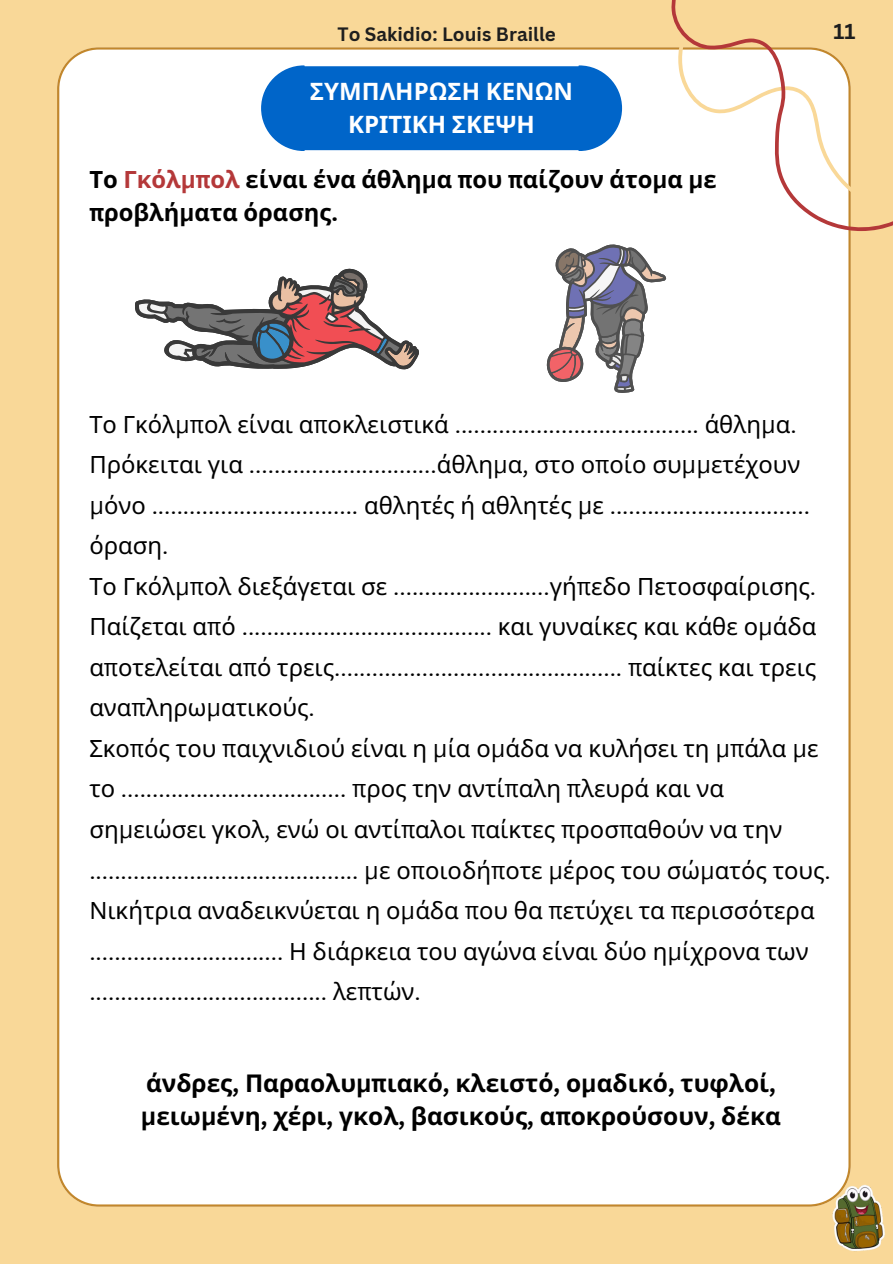
<style>
.page{position:relative;width:893px;height:1264px;background:#fff}
.page>*{position:absolute;margin:0;border:0;box-sizing:border-box;transform-origin:0 0}
.t1{font:700 24.45px/33.8px "Noto Sans";color:#000}
.t2{font:700 24px "Noto Sans";color:#fff}
.t3{font:23.7px/40.5px "Canva Sans";color:#000}
.t4{font:23.7px/40.5px "Noto Sans";color:#000}
.t5{font:700 23.7px/32.7px "Noto Sans";color:#000}
.t6{font:700 21px "Canva Sans";color:#1e1e1e}
.t7{font:700 18.9px "Canva Sans";color:#1e1e1e}
.s1{font-family:"Canva Sans"}
.s2{color:#b43839}
.s3{font-family:"Canva Sans";color:#b43839}
.s4{font-family:"Noto Sans"}
</style>
<div class="page">
<div style="left:0;top:0;width:892px;height:1263px;background:#f9d898"></div>
<div style="left:57px;top:47px;width:793px;height:1159px;background:#fff"></div>
<svg style="left:135px;top:267px;width:285px;height:102px;background:#bcacad"></svg>
<svg style="left:545px;top:243px;width:121px;height:151px;background:#b9b2b7"></svg>
<svg style="left:670px;top:0;width:222px;height:231px;fill:#fff"></svg>
<svg style="left:261px;top:65px;width:361px;height:86px;background:#116fcc"></svg>
<img style="left:776px;top:1174px;width:109px;height:77px">
<p class="t7" style="left:337px;top:20px;width:220px">To Sakidio: Louis Braille</p>
<p class="t6" style="left:833px;top:16px;width:24px">11</p>
<p class="t2" style="left:310px;top:75px;width:265px">ΣΥΜΠΛΗΡ<span class="s1">Ω</span>ΣΗ ΚΕΝ<span class="s1">Ω</span>Ν</p>
<p class="t2" style="left:348px;top:107px;width:188px">ΚΡΙΤΙΚΗ ΣΚΕΨΗ</p>
<p class="t5" style="left:89px;top:163px;width:629px">Το <span class="s2">Γκόλ</span><span class="s3">μπ</span><span class="s2">ολ</span> είναι ένα άθλη<span class="s1">μ</span>α <span class="s1">π</span>ου <span class="s1">π</span>αίζουν άτο<span class="s1">μ</span>α <span class="s1">μ</span>ε <span class="s1">π</span>ροβλή<span class="s1">μ</span>ατα όρασης<span class="s1">.</span></p>
<p class="t3" style="left:89px;top:403px;width:722px"><span class="s4">Το Γκόλ</span>μπ<span class="s4">ολ είναι α</span>π<span class="s4">οκλειστικά</span> ....................................... <span class="s4">άθλη</span>μ<span class="s4">α</span>.<br><span class="s4">Πρόκειται για</span> ..............................<span class="s4">άθλη</span>μ<span class="s4">α</span>, <span class="s4">στο ο</span>π<span class="s4">οίο συ</span>μμ<span class="s4">ετέχουν </span>μ<span class="s4">όνο</span> ................................. <span class="s4">αθλητές ή αθλητές</span> μ<span class="s4">ε</span> ................................ <span class="s4">όραση</span>.</p>
<p class="t3" style="left:89px;top:565px;width:728px;text-align:justify"><span class="s4">Το Γκόλ</span>μπ<span class="s4">ολ διεξάγεται σε</span> .........................<span class="s4">γή</span>π<span class="s4">εδο Πετοσφαίρισης</span>.<br><span class="s4">Παίζεται α</span>π<span class="s4">ό</span> ........................................ <span class="s4">και γυναίκες και κάθε ο</span>μ<span class="s4">άδα α</span>π<span class="s4">οτελείται α</span>π<span class="s4">ό τρεις</span>.............................................. π<span class="s4">αίκτες και τρεις ανα</span>π<span class="s4">ληρω</span>μ<span class="s4">ατικούς</span>.</p>
<p class="t4" style="left:89px;top:727px;width:743px">Σκο<span class="s1">π</span>ός του <span class="s1">π</span>αιχνιδιού είναι η <span class="s1">μ</span>ία ο<span class="s1">μ</span>άδα να κυλήσει τη <span class="s1">μπ</span>άλα <span class="s1">μ</span>ε το <span class="s1">.................................... π</span>ρος την αντί<span class="s1">π</span>αλη <span class="s1">π</span>λευρά και να ση<span class="s1">μ</span>ειώσει γκολ<span class="s1">,</span> ενώ οι αντί<span class="s1">π</span>αλοι <span class="s1">π</span>αίκτες <span class="s1">π</span>ροσ<span class="s1">π</span>αθούν να την <span class="s1">........................................... μ</span>ε ο<span class="s1">π</span>οιοδή<span class="s1">π</span>οτε <span class="s1">μ</span>έρος του σώ<span class="s1">μ</span>ατός τους<span class="s1">.<br></span>Νικήτρια αναδεικνύεται η ο<span class="s1">μ</span>άδα <span class="s1">π</span>ου θα <span class="s1">π</span>ετύχει τα <span class="s1">π</span>ερισσότερα <span class="s1">...............................</span> Η διάρκεια του αγώνα είναι δύο η<span class="s1">μ</span>ίχρονα των <span class="s1">......................................</span> λε<span class="s1">π</span>τών<span class="s1">.</span></p>
<p class="t1" style="left:141px;top:1065px;width:641px">άνδρες<span class="s1">,</span> Παραολυ<span class="s1">μπ</span>ιακό<span class="s1">,</span> κλειστό<span class="s1">,</span> ο<span class="s1">μ</span>αδικό<span class="s1">,</span> τυφλοί<span class="s1">, μ</span>ειω<span class="s1">μ</span>ένη<span class="s1">,</span> χέρι<span class="s1">,</span> γκολ<span class="s1">,</span> βασικούς<span class="s1">,</span> α<span class="s1">π</span>οκρούσουν<span class="s1">,</span> δέκα</p>
</div>
